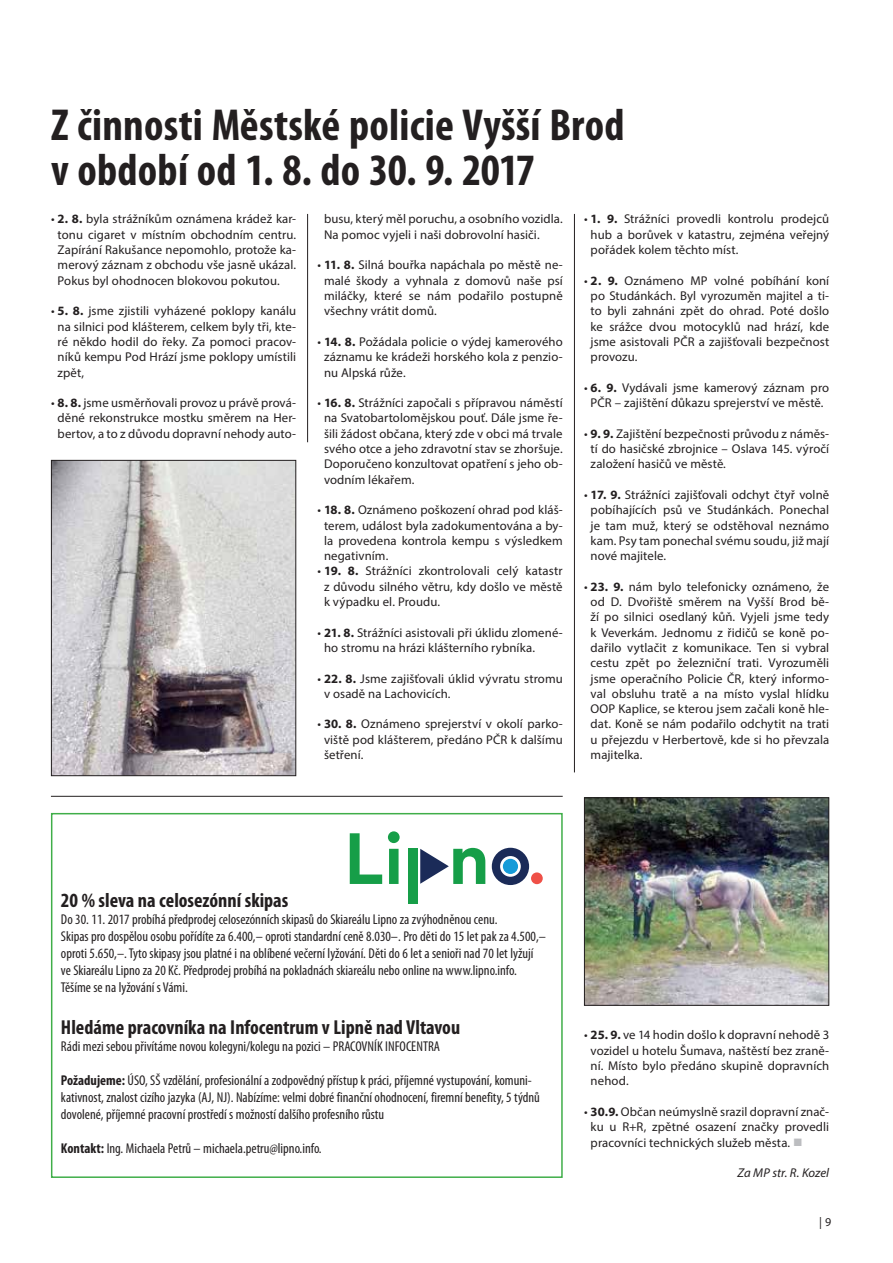
<style>
.page{position:relative;width:893px;height:1263px;background:#fff}
.page>*{position:absolute;margin:0;border:0;box-sizing:border-box;transform-origin:0 0}
.t1{font:700 condensed 45px/45px "Myriad Pro";letter-spacing:.005em;color:#231f20}
.t2{font:700 condensed 20.25px "Myriad Pro";color:#231f20}
.t3{font:condensed 14.25px/17.1px "Myriad Pro";color:#231f20}
.t4{font:12.75px/15.3px "Myriad Pro";letter-spacing:.005em;color:#231f20;text-align:justify}
.t5{font:italic 12.75px "Myriad Pro";color:#231f20}
.t6{font:12px "Myriad Pro";color:#231f20}
.s1{font-weight:700}
.s2{color:#bcbdc0}
</style>
<div class="page">
<hr style="left:307px;top:214px;width:1px;height:228px;background:#231f20">
<hr style="left:574px;top:214px;width:1px;height:558px;background:#231f20">
<img style="left:586px;top:799px;width:241px;height:205px">
<div style="left:584px;top:797px;width:245px;height:209px;border:1px solid #231f20"></div>
<div style="left:51px;top:813px;width:512px;height:365px;border:2px solid #40ae49"></div>
<img style="left:53px;top:462px;width:241px;height:312px">
<div style="left:51px;top:460px;width:245px;height:316px;border:1px solid #231f20"></div>
<hr style="left:51px;top:796px;width:512px;height:1px;background:#231f20">
<svg style="left:350px;top:831px;width:135px;height:53px"></svg>
<div style="left:408px;top:849px;width:9px;height:55px;background:#169e48"></div>
<div style="left:531px;top:872px;width:12px;height:12px;background:#ef5047;border-radius:50%"></div>
<svg style="left:492px;top:848px;width:37px;height:37px"></svg>
<h1 class="t1" style="left:51px;top:102px;width:575px">Z činnosti Městské policie Vyšší Brod v období od 1. 8. do 30. 9. 2017</h1>
<p class="t4" style="left:58px;top:211px;width:240px;text-indent:-7px">• <span class="s1">2. 8.</span> byla strážníkům oznámena krádež kar&shy;tonu cigaret v místním obchodním centru.<br>Zapírání Rakušance nepomohlo, protože ka&shy;merový záznam z obchodu vše jasně ukázal.<br>Pokus byl ohodnocen blokovou pokutou.</p>
<p class="t4" style="left:58px;top:303px;width:240px;text-indent:-7px">• <span class="s1">5. 8.</span> jsme zjistili vyházené poklopy kanálu na silnici pod klášterem, celkem byly tři, kte&shy;ré někdo hodil do řeky. Za pomoci pracov&shy;níků kempu Pod Hrází jsme poklopy umístili zpět,</p>
<p class="t4" style="left:51px;top:395px;width:247px;text-align:center">• <span class="s1">8. 8.</span> jsme usměrňovali provoz u právě prová&shy;děné rekonstrukce mostku směrem na Her&shy;bertov, a to z důvodu dopravní nehody auto-</p>
<p class="t4" style="left:324px;top:211px;width:240px">busu, který měl poruchu, a osobního vozidla.<br>Na pomoc vyjeli i naši dobrovolní hasiči.</p>
<p class="t4" style="left:324px;top:257px;width:240px;text-indent:-7px">• <span class="s1">11. 8.</span> Silná bouřka napáchala po městě ne&shy;malé škody a vyhnala z domovů naše psí miláčky, které se nám podařilo postupně všechny vrátit domů.</p>
<p class="t4" style="left:324px;top:334px;width:240px;text-indent:-7px">• <span class="s1">14. 8.</span> Požádala policie o výdej kamerového záznamu ke krádeži horského kola z penzio&shy;nu Alpská růže.</p>
<p class="t4" style="left:324px;top:395px;width:240px;text-indent:-7px">• <span class="s1">16. 8.</span> Strážníci započali s přípravou náměstí na Svatobartolomějskou pouť. Dále jsme ře&shy;šili žádost občana, který zde v obci má trvale svého otce a jeho zdravotní stav se zhoršuje.<br>Doporučeno konzultovat opatření s jeho ob&shy;vodním lékařem.</p>
<p class="t4" style="left:324px;top:502px;width:240px;text-indent:-7px">• <span class="s1">18. 8.</span> Oznámeno poškození ohrad pod kláš&shy;terem, událost byla zadokumentována a by&shy;la provedena kontrola kempu s výsledkem negativním.</p>
<p class="t4" style="left:324px;top:563px;width:240px;text-indent:-7px">• <span class="s1">19. 8.</span> Strážníci zkontrolovali celý katastr z důvodu silného větru, kdy došlo ve městě k výpadku el. Proudu.</p>
<p class="t4" style="left:324px;top:624px;width:240px;text-indent:-7px">• <span class="s1">21. 8.</span> Strážníci asistovali při úklidu zlomené&shy;ho stromu na hrázi klášterního rybníka.</p>
<p class="t4" style="left:324px;top:670px;width:240px;text-indent:-7px">• <span class="s1">22. 8.</span> Jsme zajišťovali úklid vývratu stromu v osadě na Lachovicích.</p>
<p class="t4" style="left:324px;top:716px;width:240px;text-indent:-7px">• <span class="s1">30. 8.</span> Oznámeno sprejerství v okolí parko&shy;viště pod klášterem, předáno PČR k dalšímu šetření.</p>
<p class="t4" style="left:591px;top:211px;width:240px;text-indent:-7px">• <span class="s1">1. 9.</span> Strážníci provedli kontrolu prodejců hub a borůvek v katastru, zejména veřejný pořádek kolem těchto míst.</p>
<p class="t4" style="left:591px;top:273px;width:240px;text-indent:-7px">• <span class="s1">2. 9.</span> Oznámeno MP volné pobíhání koní po Studánkách. Byl vyrozuměn majitel a ti&shy;to byli zahnáni zpět do ohrad. Poté došlo ke srážce dvou motocyklů nad hrází, kde jsme asistovali PČR a zajišťovali bezpečnost provozu.</p>
<p class="t4" style="left:584px;top:380px;width:247px;text-align:center">• <span class="s1">6. 9.</span> Vydávali jsme kamerový záznam pro<br>PČR – zajištění důkazu sprejerství ve městě.</p>
<p class="t4" style="left:591px;top:426px;width:240px;text-indent:-7px">• <span class="s1">9. 9.</span> Zajištění bezpečnosti průvodu z náměs&shy;tí do hasičské zbrojnice – Oslava 145. výročí založení hasičů ve městě.</p>
<p class="t4" style="left:591px;top:487px;width:240px;text-indent:-7px">• <span class="s1">17. 9.</span> Strážníci zajišťovali odchyt čtyř volně pobíhajících psů ve Studánkách. Ponechal je tam muž, který se odstěhoval neznámo kam. Psy tam ponechal svému soudu, již mají nové majitele.</p>
<p class="t4" style="left:591px;top:579px;width:240px;text-indent:-7px">• <span class="s1">23. 9.</span> nám bylo telefonicky oznámeno, že od D. Dvořiště směrem na Vyšší Brod bě&shy;ží po silnici osedlaný kůň. Vyjeli jsme tedy k Veverkám. Jednomu z řidičů se koně po&shy;dařilo vytlačit z komunikace. Ten si vybral cestu zpět po železniční trati. Vyrozuměli jsme operačního Policie ČR, který informo&shy;val obsluhu tratě a na místo vyslal hlídku OOP Kaplice, se kterou jsem začali koně hle&shy;dat. Koně se nám podařilo odchytit na trati u přejezdu v Herbertově, kde si ho převzala majitelka.</p>
<h2 class="t2" style="left:61px;top:887px;width:229px">20 % sleva na celosezónní skipas</h2>
<p class="t3" style="left:61px;top:910px;width:486px">Do 30. 11. 2017 probíhá předprodej celosezónních skipasů do Skiareálu Lipno za zvýhodněnou cenu.<br>Skipas pro dospělou osobu pořídíte za 6.400,– oproti standardní ceně 8.030–. Pro děti do 15 let pak za 4.500,– oproti 5.650,–. Tyto skipasy jsou platné i na oblíbené večerní lyžování. Děti do 6 let a senioři nad 70 let lyžují ve Skiareálu Lipno za 20 Kč. Předprodej probíhá na pokladnách skiareálu nebo online na www.lipno.info.<br>Těšíme se na lyžování s Vámi.</p>
<h2 class="t2" style="left:61px;top:1014px;width:401px">Hledáme pracovníka na Infocentrum v Lipně nad Vltavou</h2>
<p class="t3" style="left:61px;top:1037px;width:381px">Rádi mezi sebou přivítáme novou kolegyni/kolegu na pozici – PRACOVNÍK INFOCENTRA</p>
<p class="t3" style="left:61px;top:1071px;width:480px"><span class="s1">Požadujeme:</span> ÚSO, SŠ vzdělání, profesionální a zodpovědný přístup k práci, příjemné vystupování, komuni&shy;kativnost, znalost cizího jazyka (AJ, NJ). Nabízíme: velmi dobré finanční ohodnocení, firemní benefity, 5 týdnů dovolené, příjemné pracovní prostředí s možností dalšího profesního růstu</p>
<p class="t3" style="left:61px;top:1140px;width:262px"><span class="s1">Kontakt:</span> Ing. Michaela Petrů – michaela.petru@lipno.info.</p>
<p class="t4" style="left:591px;top:1027px;width:240px;text-indent:-7px">• <span class="s1">25. 9.</span> ve 14 hodin došlo k dopravní nehodě 3 vozidel u hotelu Šumava, naštěstí bez zraně&shy;ní. Místo bylo předáno skupině dopravních nehod.</p>
<p class="t4" style="left:591px;top:1104px;width:240px;text-indent:-7px">• <span class="s1">30.9.</span> Občan neúmyslně srazil dopravní znač&shy;ku u R+R, zpětné osazení značky provedli pracovníci technických služeb města. <span class="s2">■</span></p>
<p class="t5" style="left:737px;top:1165px;width:93px">Za MP str. R. Kozel</p>
<p class="t6" style="left:819px;top:1214px;width:14px">| 9</p>
</div>
